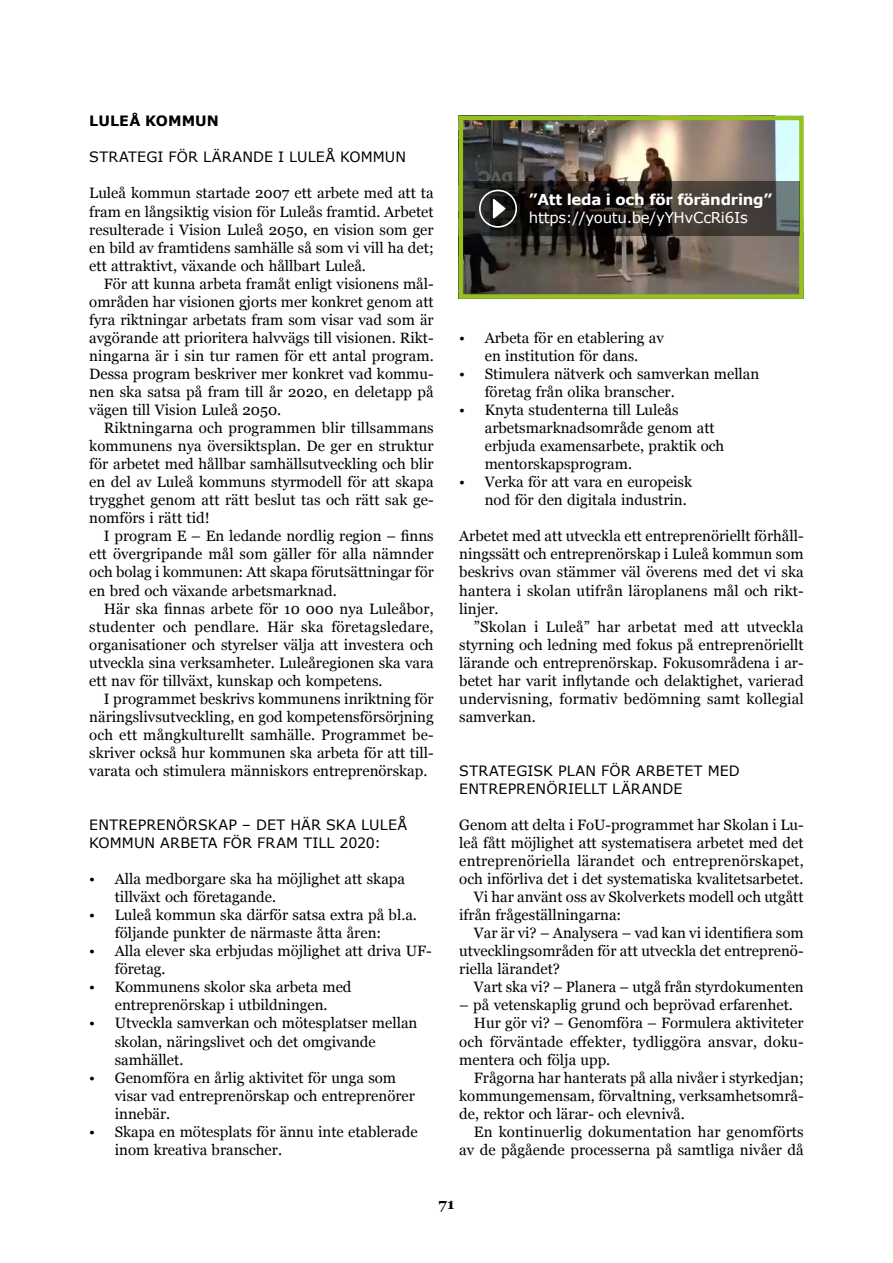
<style>
.page{position:relative;width:893px;height:1263px;background:#fff}
.page>*{position:absolute;margin:0;border:0;box-sizing:border-box;transform-origin:0 0}
.t1{font:15px/18px "Georgia";color:#000}
.t2{font:15px "Verdana";letter-spacing:-.02em;color:#fff}
.t3{font:700 15px "Verdana";letter-spacing:-.02em;color:#fff}
.t4{font:700 15px "Georgia";color:#000}
.t5{font:14.25px/18px "Verdana";letter-spacing:.01em;color:#000}
.t6{font:700 14.25px "Verdana";letter-spacing:.005em;color:#000}
</style>
<div class="page">
<img style="left:464px;top:121px;width:335px;height:173px">
<div style="left:459px;top:116px;width:345px;height:183px;border:4px solid #95c11f"></div>
<svg style="left:463px;top:181px;width:336px;height:55px;background:#2f2b28"></svg>
<svg style="left:479px;top:190px;width:38px;height:38px"></svg>
<p class="t6" style="left:89px;top:112px;width:131px">LULEÅ KOMMUN</p>
<p class="t5" style="left:89px;top:148px;width:318px">STRATEGI FÖR LÄRANDE I LULEÅ KOMMUN</p>
<p class="t1" style="left:89px;top:184px;width:346px;text-align:justify">Luleå kommun startade 2007 ett arbete med att ta fram en långsiktig vision för Luleås framtid. Arbetet resulterade i Vision Luleå 2050, en vision som ger en bild av framtidens samhälle så som vi vill ha det; ett attraktivt, växande och hållbart Luleå.</p>
<p class="t1" style="left:89px;top:274px;width:346px;text-align:justify;text-indent:15px">För att kunna arbeta framåt enligt visionens mål&shy;områden har visionen gjorts mer konkret genom att fyra riktningar arbetats fram som visar vad som är avgörande att prioritera halvvägs till visionen. Rikt&shy;ningarna är i sin tur ramen för ett antal program.<br>Dessa program beskriver mer konkret vad kommu&shy;nen ska satsa på fram till år 2020, en deletapp på vägen till Vision Luleå 2050.</p>
<p class="t1" style="left:89px;top:418px;width:346px;text-align:justify;text-indent:15px">Riktningarna och programmen blir tillsammans kommunens nya översiktsplan. De ger en struktur för arbetet med hållbar samhällsutveckling och blir en del av Luleå kommuns styrmodell för att skapa trygghet genom att rätt beslut tas och rätt sak ge&shy;nomförs i rätt tid!</p>
<p class="t1" style="left:89px;top:527px;width:346px;text-align:justify;text-indent:15px">I program E – En ledande nordlig region – finns ett övergripande mål som gäller för alla nämnder och bolag i kommunen: Att skapa förutsättningar för en bred och växande arbetsmarknad.</p>
<p class="t1" style="left:89px;top:599px;width:346px;text-align:justify;text-indent:15px">Här ska finnas arbete för 10 000 nya Luleåbor, studenter och pendlare. Här ska företagsledare, organisationer och styrelser välja att investera och utveckla sina verksamheter. Luleåregionen ska vara ett nav för tillväxt, kunskap och kompetens.</p>
<p class="t1" style="left:89px;top:689px;width:346px;text-align:justify;text-indent:15px">I programmet beskrivs kommunens inriktning för näringslivsutveckling, en god kompetensförsörjning och ett mångkulturellt samhälle. Programmet be&shy;skriver också hur kommunen ska arbeta för att till&shy;varata och stimulera människors entreprenörskap.</p>
<p class="t5" style="left:89px;top:816px;width:319px">ENTREPRENÖRSKAP – DET HÄR SKA LULEÅ<br>KOMMUN ARBETA FÖR FRAM TILL 2020:</p>
<p class="t1" style="left:115px;top:869px;width:292px;text-indent:-26px">• Alla medborgare ska ha möjlighet att skapa tillväxt och företagande.</p>
<p class="t1" style="left:115px;top:905px;width:304px;text-indent:-26px">• Luleå kommun ska därför satsa extra på bl.a. följande punkter de närmaste åtta åren:</p>
<p class="t1" style="left:115px;top:941px;width:318px;text-indent:-26px">• Alla elever ska erbjudas möjlighet att driva UF&shy;företag.</p>
<p class="t1" style="left:89px;top:977px;width:264px;text-align:center">• Kommunens skolor ska arbeta med entreprenörskap i utbildningen.</p>
<p class="t1" style="left:115px;top:1014px;width:304px;text-indent:-26px">• Utveckla samverkan och mötesplatser mellan skolan, näringslivet och det omgivande samhället.</p>
<p class="t1" style="left:115px;top:1068px;width:302px;text-indent:-26px">• Genomföra en årlig aktivitet för unga som visar vad entreprenörskap och entreprenörer innebär.</p>
<p class="t1" style="left:115px;top:1122px;width:304px;text-indent:-26px">• Skapa en mötesplats för ännu inte etablerade inom kreativa branscher.</p>
<p class="t3" style="left:529px;top:190px;width:245px">”Att leda i och för förändring”</p>
<p class="t2" style="left:529px;top:208px;width:220px">https://youtu.be/yYHvCcRi6Is</p>
<p class="t1" style="left:459px;top:328px;width:206px;text-align:center">• Arbeta för en etablering av en institution för dans.</p>
<p class="t1" style="left:485px;top:364px;width:276px;text-indent:-26px">• Stimulera nätverk och samverkan mellan företag från olika branscher.</p>
<p class="t1" style="left:485px;top:400px;width:241px;text-indent:-26px">• Knyta studenterna till Luleås arbetsmarknadsområde genom att erbjuda examensarbete, praktik och mentorskapsprogram.</p>
<p class="t1" style="left:485px;top:472px;width:209px;text-indent:-26px">• Verka för att vara en europeisk nod för den digitala industrin.</p>
<p class="t1" style="left:459px;top:527px;width:346px;text-align:justify">Arbetet med att utveckla ett entreprenöriellt förhåll&shy;ningssätt och entreprenörskap i Luleå kommun som beskrivs ovan stämmer väl överens med det vi ska hantera i skolan utifrån läroplanens mål och rikt&shy;linjer.</p>
<p class="t1" style="left:459px;top:617px;width:346px;text-align:justify;text-indent:15px">”Skolan i Luleå” har arbetat med att utveckla styrning och ledning med fokus på entreprenöriellt lärande och entreprenörskap. Fokusområdena i ar&shy;betet har varit inflytande och delaktighet, varierad undervisning, formativ bedömning samt kollegial samverkan.</p>
<p class="t5" style="left:459px;top:762px;width:282px">STRATEGISK PLAN FÖR ARBETET MED<br>ENTREPRENÖRIELLT LÄRANDE</p>
<p class="t1" style="left:459px;top:815px;width:346px">Genom att delta i FoU-programmet har Skolan i Lu-</p>
<p class="t1" style="left:459px;top:833px;width:346px">leå fått möjlighet att systematisera arbetet med det</p>
<p class="t1" style="left:459px;top:851px;width:346px">entreprenöriella lärandet och entreprenörskapet,</p>
<p class="t1" style="left:459px;top:869px;width:346px">och införliva det i det systematiska kvalitetsarbetet.</p>
<p class="t1" style="left:474px;top:887px;width:331px">Vi har använt oss av Skolverkets modell och utgått</p>
<p class="t1" style="left:459px;top:905px;width:164px">ifrån frågeställningarna:</p>
<p class="t1" style="left:474px;top:923px;width:331px">Var är vi? – Analysera – vad kan vi identifiera som</p>
<p class="t1" style="left:459px;top:941px;width:346px">utvecklingsområden för att utveckla det entreprenö-</p>
<p class="t1" style="left:459px;top:959px;width:102px">riella lärandet?</p>
<p class="t1" style="left:474px;top:977px;width:331px">Vart ska vi? – Planera – utgå från styrdokumenten</p>
<p class="t1" style="left:459px;top:996px;width:335px">– på vetenskaplig grund och beprövad erfarenhet.</p>
<p class="t1" style="left:474px;top:1014px;width:331px">Hur gör vi? – Genomföra – Formulera aktiviteter</p>
<p class="t1" style="left:459px;top:1032px;width:346px">och förväntade effekter, tydliggöra ansvar, doku-</p>
<p class="t1" style="left:459px;top:1050px;width:153px">mentera och följa upp.</p>
<p class="t1" style="left:474px;top:1068px;width:331px">Frågorna har hanterats på alla nivåer i styrkedjan;</p>
<p class="t1" style="left:459px;top:1086px;width:346px">kommungemensam, förvaltning, verksamhetsområ-</p>
<p class="t1" style="left:459px;top:1104px;width:227px">de, rektor och lärar- och elevnivå.</p>
<p class="t1" style="left:474px;top:1122px;width:331px">En kontinuerlig dokumentation har genomförts</p>
<p class="t1" style="left:459px;top:1140px;width:346px">av de pågående processerna på samtliga nivåer då</p>
<p class="t4" style="left:439px;top:1192px;width:17px">71</p>
</div>
